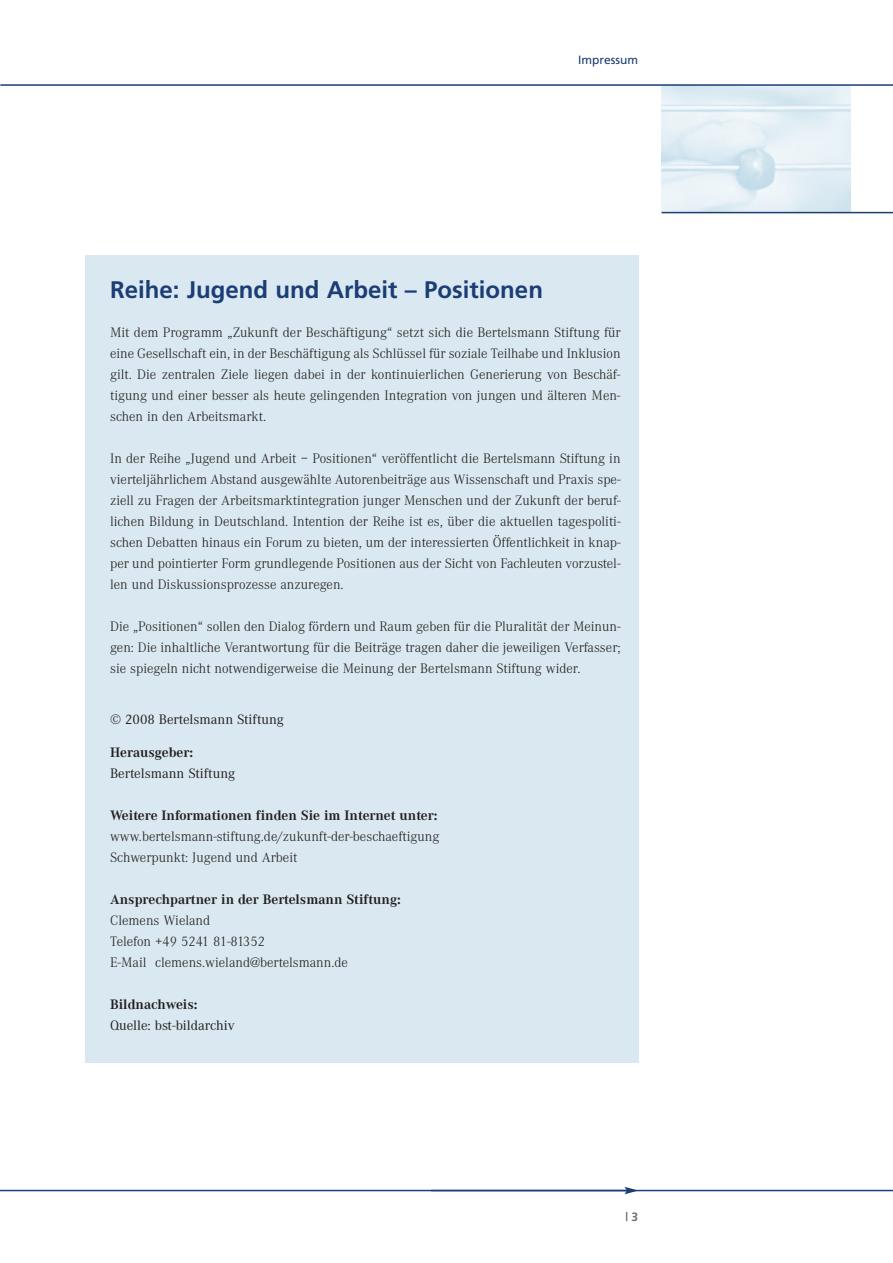
<style>
.page{position:relative;width:893px;height:1263px;background:#fff}
.page>*{position:absolute;margin:0;border:0;box-sizing:border-box;transform-origin:0 0}
.t1{font:700 24px "Frutiger";color:#1c3d75}
.t2{font:300 14.25px/21px "Corporate A";color:#231f20;text-align:justify}
.t3{font:700 14.25px "Corporate A";color:#231f20}
.t4{font:14.25px "Corporate A";color:#231f20}
.t5{font:12px "Frutiger";color:#1c3d75}
.t6{font:700 12px "Frutiger";color:#6d6e70}
</style>
<div class="page">
<hr style="left:0;top:1190px;width:892px;height:1px;background:#1c3d75">
<svg style="left:624px;top:1187px;width:14px;height:7px"></svg>
<img style="left:661px;top:86px;width:189px;height:126px">
<hr style="left:661px;top:212px;width:231px;height:1px;background:#1c3d75">
<hr style="left:0;top:84px;width:892px;height:2px;background:#1c3d75">
<div style="left:85px;top:255px;width:553px;height:808px;background:#dae9f1"></div>
<p class="t5" style="left:578px;top:55px;width:62px">Impressum</p>
<h1 class="t1" style="left:110px;top:280px;width:434px">Reihe: Jugend und Arbeit – Positionen</h1>
<p class="t2" style="left:110px;top:323px;width:512px">Mit dem Programm „Zukunft der Beschäftigung“ setzt sich die Bertelsmann Stiftung für eine Gesellschaft ein, in der Beschäftigung als Schlüssel für soziale Teilhabe und Inklusion gilt. Die zentralen Ziele liegen dabei in der kontinuierlichen Generierung von Beschäf&shy;tigung und einer besser als heute gelingenden Integration von jungen und älteren Men&shy;schen in den Arbeitsmarkt.</p>
<p class="t2" style="left:110px;top:449px;width:512px">In der Reihe „Jugend und Arbeit – Positionen“ veröffentlicht die Bertelsmann Stiftung in vierteljährlichem Abstand ausgewählte Autorenbeiträge aus Wissenschaft und Praxis spe&shy;ziell zu Fragen der Arbeitsmarktintegration junger Menschen und der Zukunft der beruf&shy;lichen Bildung in Deutschland. Intention der Reihe ist es, über die aktuellen tagespoliti&shy;schen Debatten hinaus ein Forum zu bieten, um der interessierten Öffentlichkeit in knap&shy;per und pointierter Form grundlegende Positionen aus der Sicht von Fachleuten vorzustel&shy;len und Diskussionsprozesse anzuregen.</p>
<p class="t2" style="left:110px;top:617px;width:512px">Die „Positionen“ sollen den Dialog fördern und Raum geben für die Pluralität der Meinun&shy;gen: Die inhaltliche Verantwortung für die Beiträge tragen daher die jeweiligen Verfasser; sie spiegeln nicht notwendigerweise die Meinung der Bertelsmann Stiftung wider.</p>
<p class="t4" style="left:110px;top:714px;width:175px">© 2008 Bertelsmann Stiftung</p>
<p class="t3" style="left:110px;top:747px;width:85px">Herausgeber:</p>
<p class="t4" style="left:110px;top:768px;width:127px">Bertelsmann Stiftung</p>
<p class="t3" style="left:110px;top:810px;width:329px">Weitere Informationen finden Sie im Internet unter:</p>
<p class="t2" style="left:110px;top:827px;width:331px">www.bertelsmann-stiftung.de/zukunft-der-beschaeftigung<br>Schwerpunkt: Jugend und Arbeit</p>
<p class="t3" style="left:110px;top:894px;width:292px">Ansprechpartner in der Bertelsmann Stiftung:</p>
<p class="t2" style="left:110px;top:911px;width:239px;text-align:left">Clemens Wieland<br>Telefon +49 5241 81-81352<br>E-Mail clemens.wieland@bertelsmann.de</p>
<p class="t3" style="left:110px;top:999px;width:89px">Bildnachweis:</p>
<p class="t4" style="left:110px;top:1020px;width:126px">Quelle: bst-bildarchiv</p>
<p class="t6" style="left:625px;top:1212px;width:14px">| 3</p>
</div>
